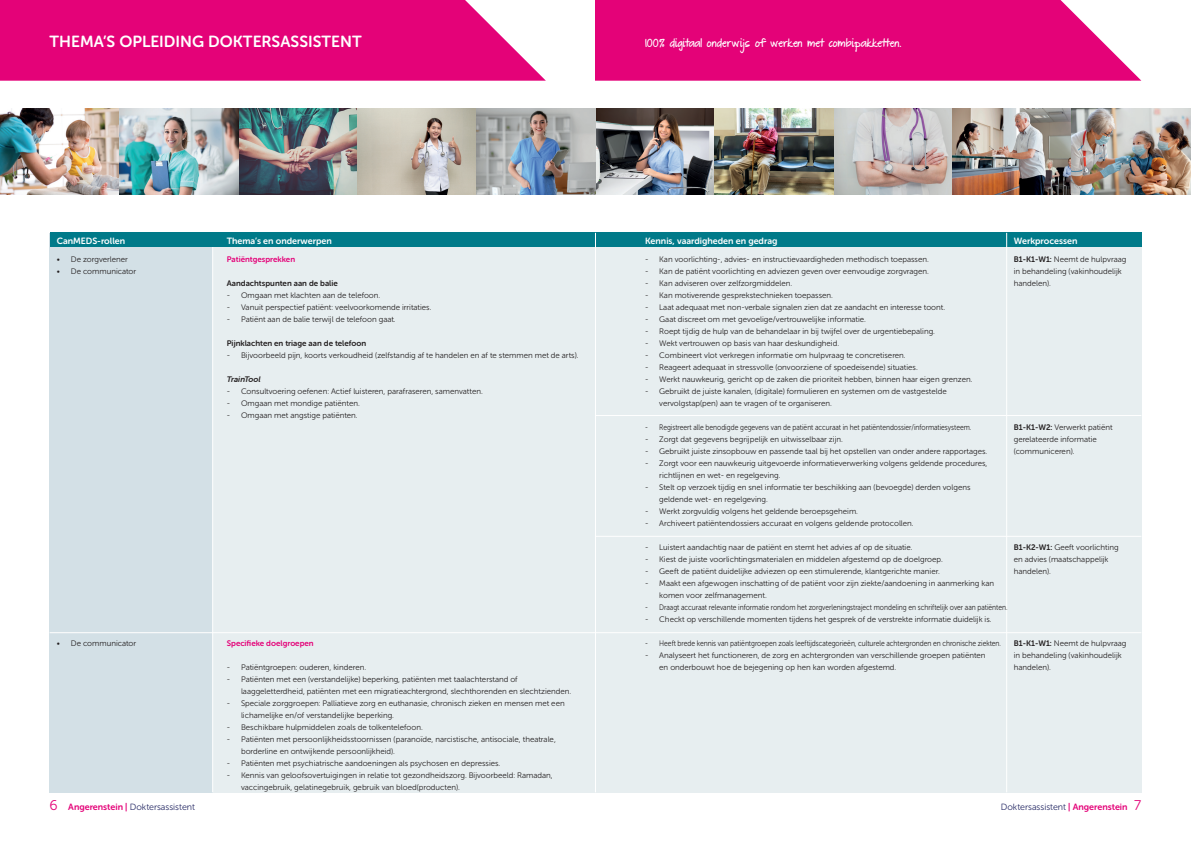
<style>
.page{position:relative;width:1191px;height:842px;background:#fff}
.page>*{position:absolute;margin:0;border:0;box-sizing:border-box;transform-origin:0 0}
.t1{font:16px "Museo Sans Rounded 700";color:#fff}
.t2{font:700 10px "The Great Escape";color:#fff}
.t3{font:9px "Museo Sans Rounded 700";color:#fff}
.t4{font:9px "Museo Sans Rounded 300";color:#262a65}
.t5{font:8px/12px "Museo Sans Rounded 300";color:#231f20}
.t6{font:8px "Museo Sans Rounded 300";color:#231f20;scale:.85 1}
.t7{font:8px "Museo Sans Rounded 700";color:#231f20}
.t8{font:8px "Museo Sans Rounded 700";color:#e40278}
.t9{font:italic 8px "Museo Sans Rounded 700";letter-spacing:-.005em;color:#231f20}
.s1{font-family:"Museo Sans Rounded 700"}
.s2{font-size:14px;color:#e40278}
.s3{font-family:"Museo Sans Rounded 700";color:#e40278}
</style>
<div class="page">
<svg style="left:0;top:0;width:546px;height:81px;background:#e61582"></svg>
<img style="left:0;top:109px;width:1191px;height:85px">
<svg style="left:595px;top:0;width:546px;height:81px;background:#e61582"></svg>
<div style="left:50px;top:247px;width:1091px;height:545px;background:#e7eef0"></div>
<div style="left:50px;top:233px;width:163px;height:559px;background:#d3e0e6"></div>
<hr style="left:212px;top:233px;width:1px;height:559px;background:#fff">
<div style="left:50px;top:233px;width:1091px;height:14px;background:#007a89"></div>
<hr style="left:595px;top:233px;width:1px;height:559px;background:#fff">
<hr style="left:1006px;top:233px;width:1px;height:559px;background:#fff">
<hr style="left:595px;top:415px;width:546px;height:1px;background:#fff">
<hr style="left:595px;top:536px;width:546px;height:1px;background:#fff">
<hr style="left:50px;top:632px;width:1091px;height:1px;background:#fff">
<h1 class="t1" style="left:50px;top:33px;width:314px">THEMA’S OPLEIDING DOKTERSASSISTENT</h1>
<p class="t2" style="left:645px;top:38px;width:258px">100% digitaal onderwijs of werken met combipakketten.</p>
<p class="t3" style="left:57px;top:236px;width:70px">CanMEDS-rollen</p>
<p class="t5" style="left:57px;top:253px;width:73px">• De zorgverlener</p>
<p class="t5" style="left:57px;top:265px;width:81px">• De communicator</p>
<p class="t5" style="left:57px;top:637px;width:81px">• De communicator</p>
<p class="t3" style="left:227px;top:236px;width:106px">Thema’s en onderwerpen</p>
<p class="t8" style="left:227px;top:255px;width:70px">Patiëntgesprekken</p>
<p class="t7" style="left:227px;top:279px;width:112px">Aandachtspunten aan de balie</p>
<p class="t5" style="left:227px;top:289px;width:155px">- Omgaan met klachten aan de telefoon.</p>
<p class="t5" style="left:227px;top:301px;width:206px">- Vanuit perspectief patiënt: veelvoorkomende irritaties.</p>
<p class="t5" style="left:227px;top:313px;width:170px">- Patiënt aan de balie terwijl de telefoon gaat.</p>
<p class="t7" style="left:227px;top:339px;width:141px">Pijnklachten en triage aan de telefoon</p>
<p class="t5" style="left:227px;top:349px;width:353px">- Bijvoorbeeld pijn, koorts verkoudheid (zelfstandig af te handelen en af te stemmen met de arts).</p>
<p class="t9" style="left:227px;top:375px;width:35px">TrainTool</p>
<p class="t5" style="left:227px;top:385px;width:257px">- Consultvoering oefenen: Actief luisteren, parafraseren, samenvatten.</p>
<p class="t5" style="left:227px;top:397px;width:134px">- Omgaan met mondige patiënten.</p>
<p class="t5" style="left:227px;top:409px;width:132px">- Omgaan met angstige patiënten.</p>
<p class="t8" style="left:227px;top:639px;width:88px">Specifieke doelgroepen</p>
<p class="t5" style="left:227px;top:661px;width:141px">- Patiëntgroepen: ouderen, kinderen.</p>
<p class="t5" style="left:241px;top:673px;width:332px;text-indent:-14px">- Patiënten met een (verstandelijke) beperking, patiënten met taalachterstand of laaggeletterdheid, patiënten met een migratieachtergrond, slechthorenden en slechtzienden.</p>
<p class="t5" style="left:241px;top:697px;width:325px;text-indent:-14px">- Speciale zorggroepen: Palliatieve zorg en euthanasie, chronisch zieken en mensen met een lichamelijke en/of verstandelijke beperking.</p>
<p class="t5" style="left:227px;top:721px;width:197px">- Beschikbare hulpmiddelen zoals de tolkentelefoon.</p>
<p class="t5" style="left:241px;top:733px;width:316px;text-indent:-14px">- Patiënten met persoonlijkheidsstoornissen (paranoïde, narcistische, antisociale, theatrale, borderline en ontwijkende persoonlijkheid).</p>
<p class="t5" style="left:227px;top:757px;width:275px">- Patiënten met psychiatrische aandoeningen als psychosen en depressies.</p>
<p class="t5" style="left:241px;top:769px;width:313px;text-indent:-14px">- Kennis van geloofsovertuigingen in relatie tot gezondheidszorg. Bijvoorbeeld: Ramadan, vaccingebruik, gelatinegebruik, gebruik van bloed(producten).</p>
<p class="t3" style="left:645px;top:236px;width:134px">Kennis, vaardigheden en gedrag</p>
<p class="t5" style="left:645px;top:253px;width:285px">- Kan voorlichting-, advies- en instructievaardigheden methodisch toepassen.</p>
<p class="t5" style="left:645px;top:265px;width:285px">- Kan de patiënt voorlichting en adviezen geven over eenvoudige zorgvragen.</p>
<p class="t5" style="left:645px;top:277px;width:149px">- Kan adviseren over zelfzorgmiddelen.</p>
<p class="t5" style="left:645px;top:289px;width:189px">- Kan motiverende gesprekstechnieken toepassen.</p>
<p class="t5" style="left:645px;top:301px;width:301px">- Laat adequaat met non-verbale signalen zien dat ze aandacht en interesse toont.</p>
<p class="t5" style="left:645px;top:313px;width:222px">- Gaat discreet om met gevoelige/vertrouwelijke informatie.</p>
<p class="t5" style="left:645px;top:325px;width:291px">- Roept tijdig de hulp van de behandelaar in bij twijfel over de urgentiebepaling.</p>
<p class="t5" style="left:645px;top:337px;width:195px">- Wekt vertrouwen op basis van haar deskundigheid.</p>
<p class="t5" style="left:645px;top:349px;width:262px">- Combineert vlot verkregen informatie om hulpvraag te concretiseren.</p>
<p class="t5" style="left:645px;top:361px;width:274px">- Reageert adequaat in stressvolle (onvoorziene of spoedeisende) situaties.</p>
<p class="t5" style="left:645px;top:373px;width:329px">- Werkt nauwkeurig, gericht op de zaken die prioriteit hebben, binnen haar eigen grenzen.</p>
<p class="t5" style="left:659px;top:385px;width:289px;text-indent:-14px">- Gebruikt de juiste kanalen, (digitale) formulieren en systemen om de vastgestelde vervolgstap(pen) aan te vragen of te organiseren.</p>
<p class="t6" style="left:645px;top:423px;width:385px">- Registreert alle benodigde gegevens van de patiënt accuraat in het patiëntendossier/informatiesysteem.</p>
<p class="t5" style="left:645px;top:433px;width:199px">- Zorgt dat gegevens begrijpelijk en uitwisselbaar zijn.</p>
<p class="t5" style="left:645px;top:445px;width:344px">- Gebruikt juiste zinsopbouw en passende taal bij het opstellen van onder andere rapportages.</p>
<p class="t5" style="left:659px;top:457px;width:330px;text-indent:-14px">- Zorgt voor een nauwkeurig uitgevoerde informatieverwerking volgens geldende procedures, richtlijnen en wet- en regelgeving.</p>
<p class="t5" style="left:659px;top:481px;width:313px;text-indent:-14px">- Stelt op verzoek tijdig en snel informatie ter beschikking aan (bevoegde) derden volgens geldende wet- en regelgeving.</p>
<p class="t5" style="left:645px;top:505px;width:214px">- Werkt zorgvuldig volgens het geldende beroepsgeheim.</p>
<p class="t5" style="left:645px;top:517px;width:270px">- Archiveert patiëntendossiers accuraat en volgens geldende protocollen.</p>
<p class="t5" style="left:645px;top:541px;width:269px">- Luistert aandachtig naar de patiënt en stemt het advies af op de situatie.</p>
<p class="t5" style="left:645px;top:553px;width:299px">- Kiest de juiste voorlichtingsmaterialen en middelen afgestemd op de doelgroep.</p>
<p class="t5" style="left:645px;top:565px;width:296px">- Geeft de patiënt duidelijke adviezen op een stimulerende, klantgerichte manier.</p>
<p class="t5" style="left:659px;top:577px;width:336px;text-indent:-14px">- Maakt een afgewogen inschatting of de patiënt voor zijn ziekte/aandoening in aanmerking kan komen voor zelfmanagement.</p>
<p class="t6" style="left:645px;top:603px;width:428px">- Draagt accuraat relevante informatie rondom het zorgverleningstraject mondeling en schriftelijk over aan patiënten.</p>
<p class="t5" style="left:645px;top:613px;width:348px">- Checkt op verschillende momenten tijdens het gesprek of de verstrekte informatie duidelijk is.</p>
<p class="t6" style="left:645px;top:639px;width:420px">- Heeft brede kennis van patiëntgroepen zoals leeftijdscategorieën, culturele achtergronden en chronische ziekten.</p>
<p class="t5" style="left:659px;top:649px;width:328px;text-indent:-14px">- Analyseert het functioneren, de zorg en achtergronden van verschillende groepen patiënten en onderbouwt hoe de bejegening op hen kan worden afgestemd.</p>
<p class="t3" style="left:1013px;top:236px;width:65px">Werkprocessen</p>
<p class="t5" style="left:1013px;top:253px;width:114px"><span class="s1">B1-K1-W1:</span> Neemt de hulpvraag in behandeling (vakinhoudelijk handelen).</p>
<p class="t5" style="left:1013px;top:421px;width:100px"><span class="s1">B1-K1-W2:</span> Verwerkt patiënt gerelateerde informatie (communiceren).</p>
<p class="t5" style="left:1013px;top:541px;width:106px"><span class="s1">B1-K2-W1:</span> Geeft voorlichting en advies (maatschappelijk handelen).</p>
<p class="t5" style="left:1013px;top:637px;width:114px"><span class="s1">B1-K1-W1:</span> Neemt de hulpvraag in behandeling (vakinhoudelijk handelen).</p>
<p class="t4" style="left:50px;top:802px;width:147px"><span class="s2">6</span> <span class="s3">Angerenstein |</span> Doktersassistent</p>
<p class="t4" style="left:1000px;top:802px;width:142px">Doktersassistent <span class="s3">| Angerenstein</span> <span class="s2">7</span></p>
</div>
